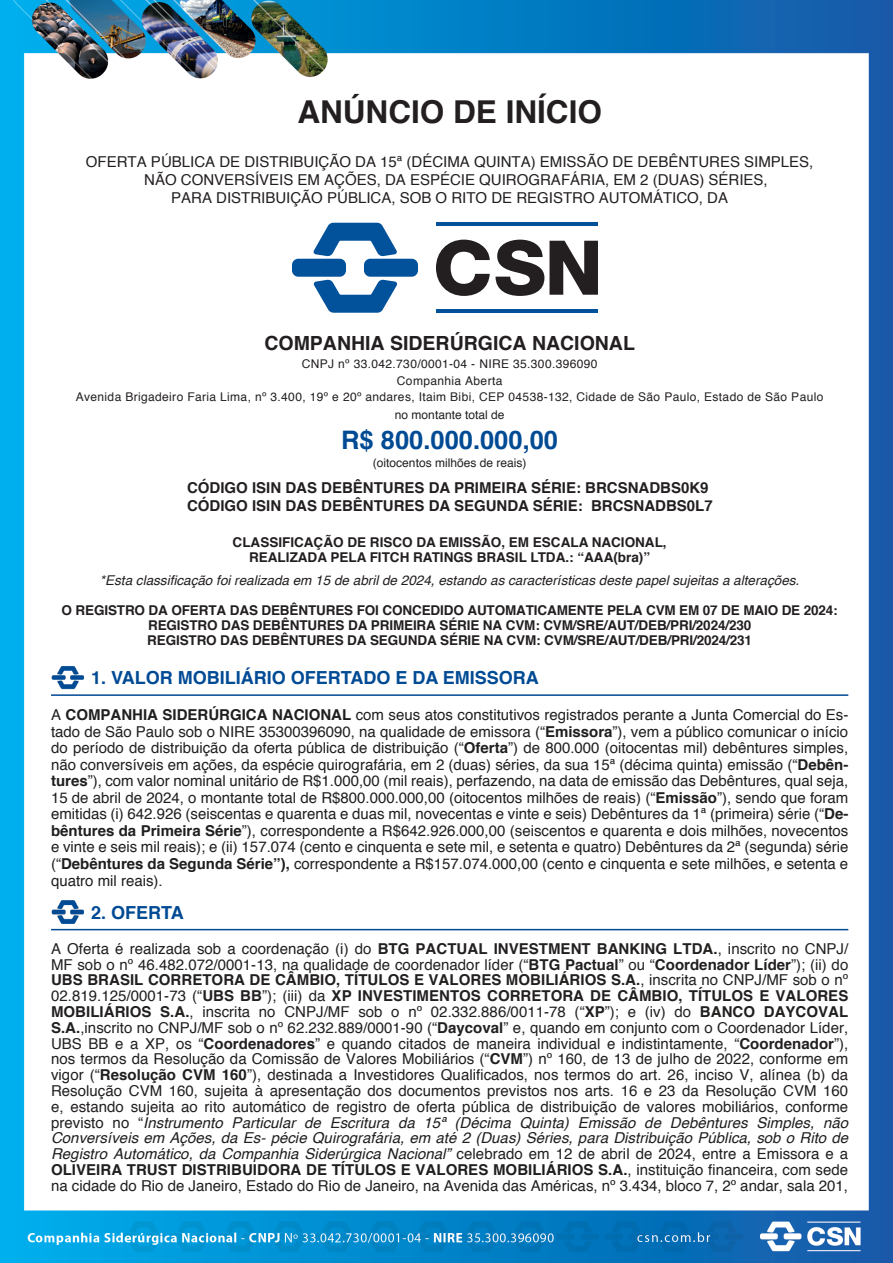
<style>
.page{position:relative;width:893px;height:1263px;background:#fff}
.page>*{position:absolute;margin:0;border:0;box-sizing:border-box;transform-origin:0 0}
.t1{font:700 31.5px "Helvetica";color:#231f20}
.CABECALHO-_VALOR{font:700 25.5px "Helvetica";color:#014a94}
.CABECALHO-_NOME_DO_FUNDO{font:700 19.5px "Helvetica";color:#231f20}
.TITULO_ITENS{font:700 18px "Helvetica";color:#014a94}
.t2{font:15px/15.8px "Helvetica";letter-spacing:.005em;color:#221f1f;text-align:justify}
.Body_Text{font:15px/16.5px "Helvetica";color:#201f1f;text-align:justify}
.CABECALHO-_TIPO_DE_OFERTA{font:15px/18px "Helvetica";color:#231f20}
.t3{font:700 15px "Helvetica";color:#231f20}
.t4{font:700 13.5px/15px "Helvetica";letter-spacing:-.01em;color:#231f20;text-align:center}
.t5{font:italic 13.5px "Helvetica";color:#231f20}
.CABECALHO-_EXTENSO{font:12px "Helvetica";letter-spacing:.03em;color:#231f20}
.CABECALHO-_EXTENSO-2{font:12px "Helvetica";color:#231f20}
.s1{font-weight:700}
.s2{color:#201f1f}
.s3{font-weight:700;color:#201f1f}
.s4{font-style:italic;color:#201f1f}
</style>
<div class="page">
<img style="left:0;top:0;width:893px;height:1263px">
<svg style="left:436px;top:240px;width:162px;height:56px"></svg>
<hr style="left:436px;top:223px;width:162px;height:3px;background:#01529b">
<hr style="left:436px;top:310px;width:162px;height:3px;background:#01529b">
<div style="left:292px;top:259px;width:54px;height:18px;background:#01529b;border-radius:6px"></div>
<div style="left:364px;top:259px;width:54px;height:18px;background:#01529b;border-radius:6px"></div>
<svg style="left:314px;top:279px;width:83px;height:34px"></svg>
<svg style="left:313px;top:223px;width:84px;height:33px"></svg>
<hr style="left:51px;top:694px;width:797px;height:2px;background:#014a94">
<hr style="left:51px;top:929px;width:797px;height:1px;background:#014a94">
<img style="left:51px;top:664px;width:35px;height:26px">
<img style="left:51px;top:898px;width:35px;height:27px">
<p class="t1" style="left:297px;top:86px;width:306px">ANÚNCIO DE INÍCIO</p>
<p class="CABECALHO-_TIPO_DE_OFERTA" style="left:144px;top:153px;width:671px;text-indent:-58px">OFERTA PÚBLICA DE DISTRIBUIÇÃO DA 15ª (DÉCIMA QUINTA) EMISSÃO DE DEBÊNTURES SIMPLES,<br>NÃO CONVERSÍVEIS EM AÇÕES, DA ESPÉCIE QUIROGRAFÁRIA, EM 2 (DUAS) SÉRIES,</p>
<p class="CABECALHO-_TIPO_DE_OFERTA" style="left:171px;top:189px;width:558px">PARA DISTRIBUIÇÃO PÚBLICA, SOB O RITO DE REGISTRO AUTOMÁTICO, DA</p>
<p class="CABECALHO-_NOME_DO_FUNDO" style="left:264px;top:328px;width:372px">COMPANHIA SIDERÚRGICA NACIONAL</p>
<p class="CABECALHO-_EXTENSO" style="left:302px;top:355px;width:297px">CNPJ nº 33.042.730/0001-04 - NIRE 35.300.396090</p>
<p class="CABECALHO-_EXTENSO" style="left:397px;top:371px;width:107px">Companhia Aberta</p>
<p class="CABECALHO-_EXTENSO" style="left:76px;top:388px;width:749px">Avenida Brigadeiro Faria Lima, nº 3.400, 19º e 20º andares, Itaim Bibi, CEP 04538-132, Cidade de São Paulo, Estado de São Paulo</p>
<p class="CABECALHO-_EXTENSO-2" style="left:395px;top:406px;width:111px">no montante total de</p>
<p class="CABECALHO-_VALOR" style="left:341px;top:420px;width:218px">R$ 800.000.000,00</p>
<p class="CABECALHO-_EXTENSO-2" style="left:373px;top:454px;width:155px">(oitocentos milhões de reais)</p>
<p class="t3" style="left:187px;top:476px;width:523px">CÓDIGO ISIN DAS DEBÊNTURES DA PRIMEIRA SÉRIE: BRCSNADBS0K9</p>
<p class="t3" style="left:187px;top:494px;width:527px">CÓDIGO ISIN DAS DEBÊNTURES DA SEGUNDA SÉRIE: BRCSNADBS0L7</p>
<p class="t4" style="left:233px;top:535px;width:436px">CLASSIFICAÇÃO DE RISCO DA EMISSÃO, EM ESCALA NACIONAL,<br>REALIZADA PELA FITCH RATINGS BRASIL LTDA.: “AAA(bra)”</p>
<p class="t5" style="left:100px;top:569px;width:701px">*Esta classificação foi realizada em 15 de abril de 2024, estando as características deste papel sujeitas a alterações.</p>
<p class="t4" style="left:62px;top:603px;width:778px">O REGISTRO DA OFERTA DAS DEBÊNTURES FOI CONCEDIDO AUTOMATICAMENTE PELA CVM EM 07 DE MAIO DE 2024:<br>REGISTRO DAS DEBÊNTURES DA PRIMEIRA SÉRIE NA CVM: CVM/SRE/AUT/DEB/PRI/2024/230</p>
<p class="t4" style="left:147px;top:633px;width:606px">REGISTRO DAS DEBÊNTURES DA SEGUNDA SÉRIE NA CVM: CVM/SRE/AUT/DEB/PRI/2024/231</p>
<p class="TITULO_ITENS" style="left:91px;top:663px;width:449px">1. VALOR MOBILIÁRIO OFERTADO E DA EMISSORA</p>
<p class="Body_Text" style="left:51px;top:707px;width:799px">A <span class="s1">COMPANHIA SIDERÚRGICA NACIONAL</span> com seus atos constitutivos registrados perante a Junta Comercial do Es&shy;tado de São Paulo sob o NIRE 35300396090, na qualidade de emissora (“<span class="s1">Emissora</span>”), vem a público comunicar o início do período de distribuição da oferta pública de distribuição (“<span class="s1">Oferta</span>”) de 800.000 (oitocentas mil) debêntures simples, não conversíveis em ações, da espécie quirografária, em 2 (duas) séries, da sua 15ª (décima quinta) emissão (“<span class="s1">Debên&shy;tures</span>”), com valor nominal unitário de R$1.000,00 (mil reais), perfazendo, na data de emissão das Debêntures, qual seja, 15 de abril de 2024, o montante total de R$800.000.000,00 (oitocentos milhões de reais) (“<span class="s1">Emissão</span>”), sendo que foram emitidas (i) 642.926 (seiscentas e quarenta e duas mil, novecentas e vinte e seis) Debêntures da 1ª (primeira) série (“<span class="s1">De&shy;bêntures da Primeira Série</span>”), correspondente a R$642.926.000,00 (seiscentos e quarenta e dois milhões, novecentos e vinte e seis mil reais); e (ii) 157.074 (cento e cinquenta e sete mil, e setenta e quatro) Debêntures da 2ª (segunda) série (“<span class="s1">Debêntures da Segunda Série”),</span> correspondente a R$157.074.000,00 (cento e cinquenta e sete milhões, e setenta e quatro mil reais).</p>
<p class="TITULO_ITENS" style="left:91px;top:898px;width:94px">2. OFERTA</p>
<p class="t2" style="left:51px;top:941px;width:799px"><span class="s2">A Oferta é realizada sob a coordenação</span> (i) do <span class="s1">BTG PACTUAL INVESTMENT BANKING LTDA.</span>, inscrito no CNPJ/ MF sob o nº 46.482.072/0001-13, na qualidade de coordenador líder (“<span class="s1">BTG Pactual</span>” ou “<span class="s1">Coordenador Líder</span>”); (ii) do <span class="s1">UBS BRASIL CORRETORA DE CÂMBIO, TÍTULOS E VALORES MOBILIÁRIOS S.A.</span>, inscrita no CNPJ/MF sob o nº 02.819.125/0001-73 (“<span class="s1">UBS BB</span>”); (iii) da <span class="s1">XP INVESTIMENTOS CORRETORA DE CÂMBIO, TÍTULOS E VALORES MOBILIÁRIOS S.A.</span>, inscrita no CNPJ/MF sob o nº 02.332.886/0011-78 (“<span class="s1">XP</span>”); e (iv) do <span class="s1">BANCO DAYCOVAL S.A.</span>,inscrito no CNPJ/MF sob o nº 62.232.889/0001-90 (“<span class="s1">Daycoval</span>” e, quando em conjunto com o Coordenador Líder, UBS BB e a XP, os “<span class="s1">Coordenadores</span>” e quando citados de maneira individual e indistintamente, “<span class="s1">Coordenador</span>”), <span class="s2">nos termos da Resolução da Comissão de Valores Mobiliários (“</span><span class="s3">CVM</span><span class="s2">”) nº 160, de 13 de julho de 2022, conforme em vigor (“</span><span class="s3">Resolução CVM 160</span><span class="s2">”),</span> destinada a Investidores Qualificados, nos termos do art. 26, inciso V, alínea (b) da Resolução CVM 160, sujeita à apresentação dos documentos previstos nos arts. 16 e 23 da Resolução CVM 160 e, estando sujeita ao rito automático de <span class="s2">registro de oferta pública de distribuição de valores mobiliários, conforme previsto no “</span><span class="s4">Instrumento Particular de Escritura da 15ª (Décima Quinta) Emissão de Debêntures Simples, não Conversíveis em Ações, da Es- pécie Quirografária, em até 2 (Duas) Séries, para Distribuição Pública, sob o Rito de Registro Automático, da Companhia Siderúrgica Nacional”</span> <span class="s2">celebrado em 12 de abril de 2024, entre a Emissora e a </span><span class="s3">OLIVEIRA TRUST DISTRIBUIDORA DE TÍTULOS E VALORES MOBILIÁRIOS S.A.</span><span class="s2">, instituição financeira, com sede na cidade do Rio de Janeiro, Estado do Rio de Janeiro, na Avenida das Américas, nº 3.434, bloco 7, 2º andar, sala 201,</span></p>
</div>
